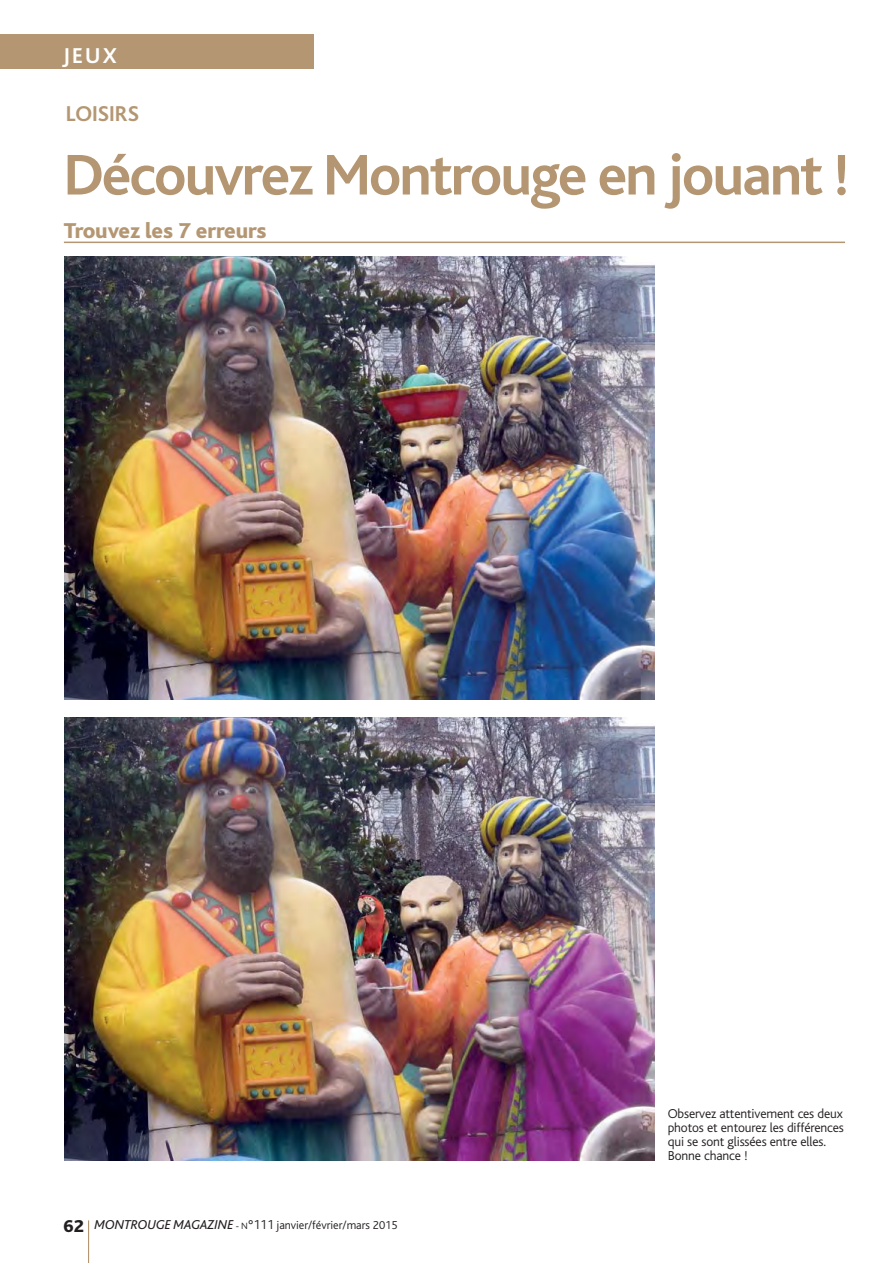
<style>
.page{position:relative;width:893px;height:1263px;background:#fff}
.page>*{position:absolute;margin:0;border:0;box-sizing:border-box;transform-origin:0 0}
.t1{font:700 60px "Bliss";letter-spacing:-.035em;color:#b49772}
.t2{font:800 22.5px "Bliss";letter-spacing:-.005em;color:#b49772}
.t3{font:700 22.5px "Bliss";color:#b49772}
.t4{font:700 22.5px "Bliss";color:#fff}
.t5{font:300 13.5px/14.2px "Bliss";letter-spacing:-.01em;color:#231f20}
.t6{font:300 12px "Bliss";color:#231f20}
.s1{font-weight:800;font-size:18px}
.s2{font-weight:400;font-style:italic;font-size:13.5px}
.s3{font-weight:400;font-size:9px}
.s4{font-size:9.45px}
.s5{font-size:13.5px}
</style>
<div class="page">
<hr style="left:88px;top:1220px;width:1px;height:43px;background:#b49772">
<div style="left:0;top:34px;width:313px;height:34px;background:#b49772"></div>
<hr style="left:64px;top:242px;width:781px;height:1px;background:#b49772">
<img style="left:64px;top:256px;width:590px;height:443px">
<img style="left:64px;top:717px;width:590px;height:443px">
<h2 class="t4" style="left:62px;top:48px;width:56px">JEUX</h2>
<h2 class="t3" style="left:66px;top:106px;width:75px">LOISIRS</h2>
<h1 class="t1" style="left:64px;top:153px;width:787px">Découvrez Montrouge en jouant !</h1>
<h2 class="t2" style="left:64px;top:222px;width:204px">Trouvez les 7 erreurs</h2>
<p class="t6" style="left:64px;top:1220px;width:335px"><span class="s1">62</span> <span class="s2">MONTROUGE MAGAZINE</span> <span class="s3">-</span> <span class="s4">N</span><span class="s5">°111</span> janvier/février/mars 2015</p>
<p class="t5" style="left:667px;top:1107px;width:178px">Observez attentivement ces deux photos et entourez les différences qui se sont glissées entre elles.<br>Bonne chance !</p>
</div>
